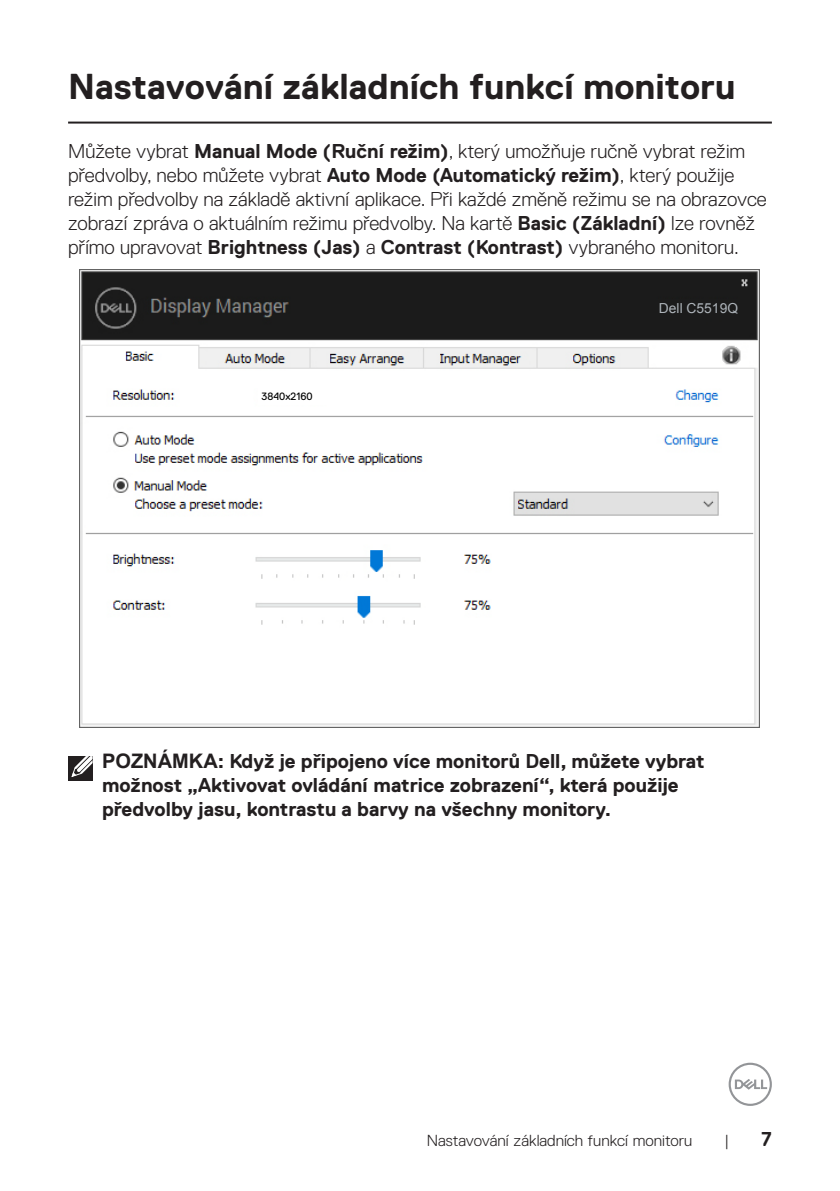
<style>
.page{position:relative;width:840px;height:1191px;background:#fff}
.page>*{position:absolute;margin:0;border:0;box-sizing:border-box;transform-origin:0 0}
.Head_1{font:700 36px "Dell Replica";color:#231f20}
.Paragraph{font:300 20px/24px "Dell Replica";color:#231f20}
.Note{font:700 20px/24px "Dell Replica";color:#231f20}
.t1{font:300 16px "Dell Replica";color:#231f20}
.t2{font:13.8px "Arial";color:#aeb4ba}
.t3{font:10.6px "Dell Replica";color:#000}
.s1{font-weight:700}
.s2{font-family:"Arial"}
</style>
<div class="page">
<svg style="left:728px;top:1062px;width:43px;height:44px"></svg>
<hr style="left:68px;top:122px;width:703px;height:2px;background:#231f20">
<img style="left:79px;top:270px;width:680px;height:457px">
<div style="left:629px;top:299px;width:123px;height:18px;background:#1b1b1b"></div>
<div style="left:257px;top:388px;width:70px;height:16px;background:#fff"></div>
<div style="left:68px;top:756px;width:24px;height:24px;background:#231f20"></div>
<svg style="left:71px;top:756px;width:22px;height:22px"></svg>
<p class="Head_1" style="left:68px;top:67px;width:668px">Nastavování základních funkcí monitoru</p>
<p class="Paragraph" style="left:68px;top:140px;width:699px">Můžete vybrat <span class="s1">Manual Mode (Ruční režim)</span>, který umožňuje ručně vybrat režim předvolby, nebo můžete vybrat <span class="s1">Auto Mode (Automatický režim)</span>, který použije režim předvolby na základě aktivní aplikace. Při každé změně režimu se na obrazovce zobrazí zpráva o aktuálním režimu předvolby. Na kartě <span class="s1">Basic (Základní)</span> lze rovněž přímo upravovat <span class="s1">Brightness (Jas)</span> a <span class="s1">Contrast (Kontrast)</span> vybraného monitoru.</p>
<p class="t3" style="left:261px;top:390px;width:52px">3840x2160</p>
<p class="t2" style="left:658px;top:299px;width:81px">Dell C5519Q</p>
<p class="Note" style="left:102px;top:749px;width:603px"><span class="s2">POZNÁMKA</span>: Když je připojeno více monitorů Dell, můžete vybrat možnost „Aktivovat ovládání matrice zobrazení“, která použije předvolby jasu, kontrastu a barvy na všechny monitory.</p>
<p class="t1" style="left:426px;top:1131px;width:267px">Nastavování základních funkcí monitoru</p>
<p class="t1" style="left:724px;top:1131px;width:6px">|</p>
<p class="Note" style="left:760px;top:1126px;width:12px">7</p>
</div>
